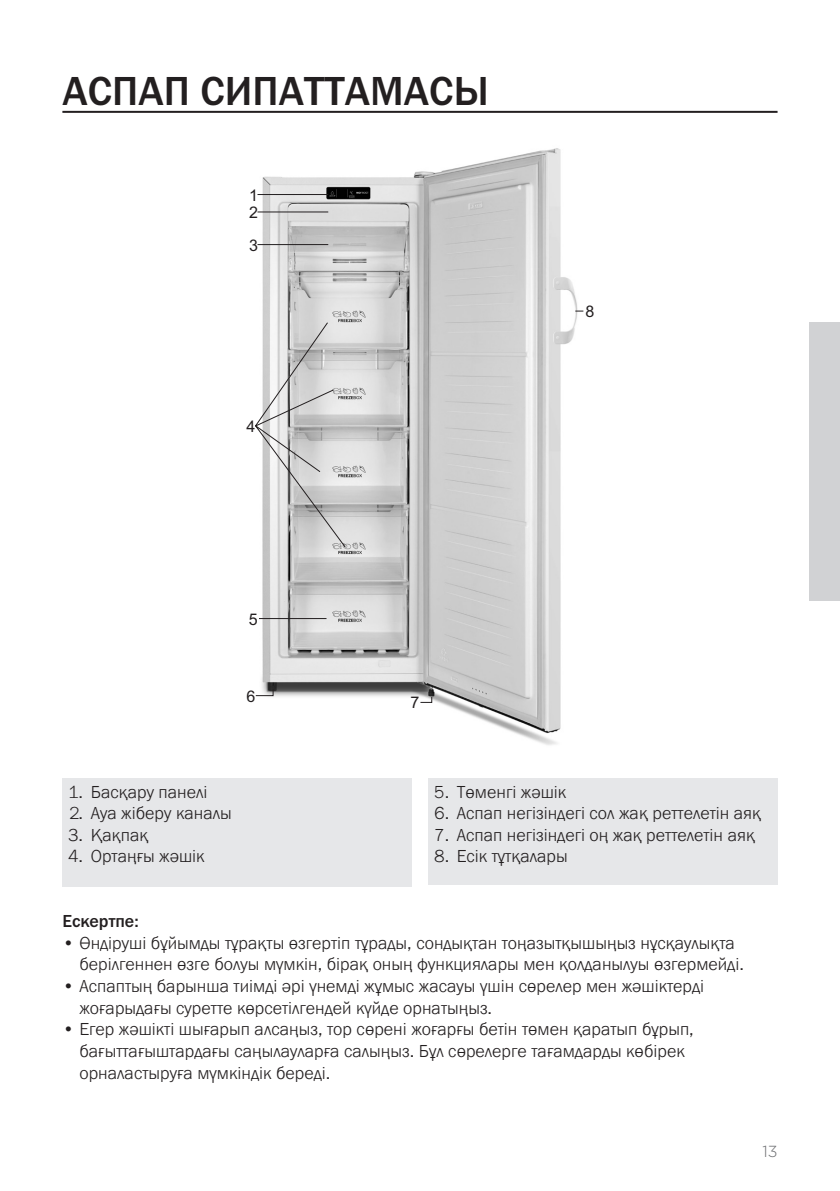
<style>
.page{position:relative;width:840px;height:1191px;background:#fff}
.page>*{position:absolute;margin:0;border:0;box-sizing:border-box;transform-origin:0 0}
.glavni_naslov{font:500 42px "Franklin Gothic URW";color:#231f20}
.seznam{font:300 18px/21.6px "Franklin Gothic URW";color:#231f20}
.seznam_stevilke_opis{font:300 18px "Franklin Gothic URW";color:#231f20}
.seznam-2{font:500 18px "Franklin Gothic URW";color:#231f20}
.t1{font:16px/17.4px "Arial";color:#231f20}
.t2{font:300 16px "Gotham";color:#6c6d70}
</style>
<div class="page">
<hr style="left:62px;top:111px;width:715px;height:2px;background:#231f20">
<div style="left:808px;top:322px;width:31px;height:279px;background:#d1d2d4"></div>
<img style="left:256px;top:148px;width:328px;height:597px">
<hr style="left:257px;top:194px;width:71px;height:1px;background:#231f20">
<hr style="left:257px;top:212px;width:71px;height:1px;background:#231f20">
<hr style="left:257px;top:244px;width:71px;height:1px;background:#231f20">
<svg style="left:255px;top:322px;width:91px;height:226px;background:#d0d0d0"></svg>
<hr style="left:259px;top:618px;width:67px;height:1px;background:#231f20">
<svg style="left:255px;top:688px;width:19px;height:8px"></svg>
<svg style="left:419px;top:696px;width:13px;height:7px"></svg>
<div style="left:62px;top:778px;width:349px;height:108px;background:#e6e7e9"></div>
<div style="left:428px;top:778px;width:349px;height:106px;background:#e6e7e9"></div>
<p class="glavni_naslov" style="left:62px;top:65px;width:428px">АСПАП СИПАТТАМАСЫ</p>
<p class="t1" style="left:249px;top:186px;width:10px">1<br>2</p>
<p class="t1" style="left:249px;top:236px;width:10px">3</p>
<p class="t1" style="left:246px;top:418px;width:10px">4</p>
<p class="t1" style="left:249px;top:610px;width:10px">5</p>
<p class="t1" style="left:246px;top:687px;width:10px">6</p>
<p class="seznam_stevilke_opis" style="left:68px;top:780px;width:141px">1. Басқару панелі</p>
<p class="seznam_stevilke_opis" style="left:68px;top:802px;width:165px">2. Ауа жіберу каналы</p>
<p class="seznam_stevilke_opis" style="left:68px;top:823px;width:82px">3. Қақпақ</p>
<p class="seznam_stevilke_opis" style="left:68px;top:845px;width:138px">4. Ортаңғы жәшік</p>
<p class="t1" style="left:585px;top:302px;width:10px">8</p>
<p class="t1" style="left:410px;top:694px;width:10px">7</p>
<p class="seznam_stevilke_opis" style="left:434px;top:780px;width:134px">5. Төменгі жәшік</p>
<p class="seznam_stevilke_opis" style="left:434px;top:802px;width:328px">6. Аспап негізіндегі сол жақ реттелетін аяқ</p>
<p class="seznam_stevilke_opis" style="left:434px;top:823px;width:322px">7. Аспап негізіндегі оң жақ реттелетін аяқ</p>
<p class="seznam_stevilke_opis" style="left:434px;top:845px;width:135px">8. Есік тұтқалары</p>
<p class="seznam-2" style="left:62px;top:910px;width:78px">Ескертпе:</p>
<p class="seznam" style="left:79px;top:932px;width:665px;text-indent:-17px">• Өндіруші бұйымды тұрақты өзгертіп тұрады, сондықтан тоңазытқышыңыз нұсқаулықта берілгеннен өзге болуы мүмкін, бірақ оның функциялары мен қолданылуы өзгермейді.</p>
<p class="seznam" style="left:79px;top:975px;width:626px;text-indent:-17px">• Аспаптың барынша тиімді әрі үнемді жұмыс жасауы үшін сөрелер мен жәшіктерді жоғарыдағы суретте көрсетілгендей күйде орнатыңыз.</p>
<p class="seznam" style="left:79px;top:1018px;width:615px;text-indent:-17px">• Егер жәшікті шығарып алсаңыз, тор сөрені жоғарғы бетін төмен қаратып бұрып, бағыттағыштардағы саңылауларға салыңыз. Бұл сөрелерге тағамдарды көбірек орналастыруға мүмкіндік береді.</p>
<p class="t2" style="left:762px;top:1140px;width:17px">13</p>
</div>
